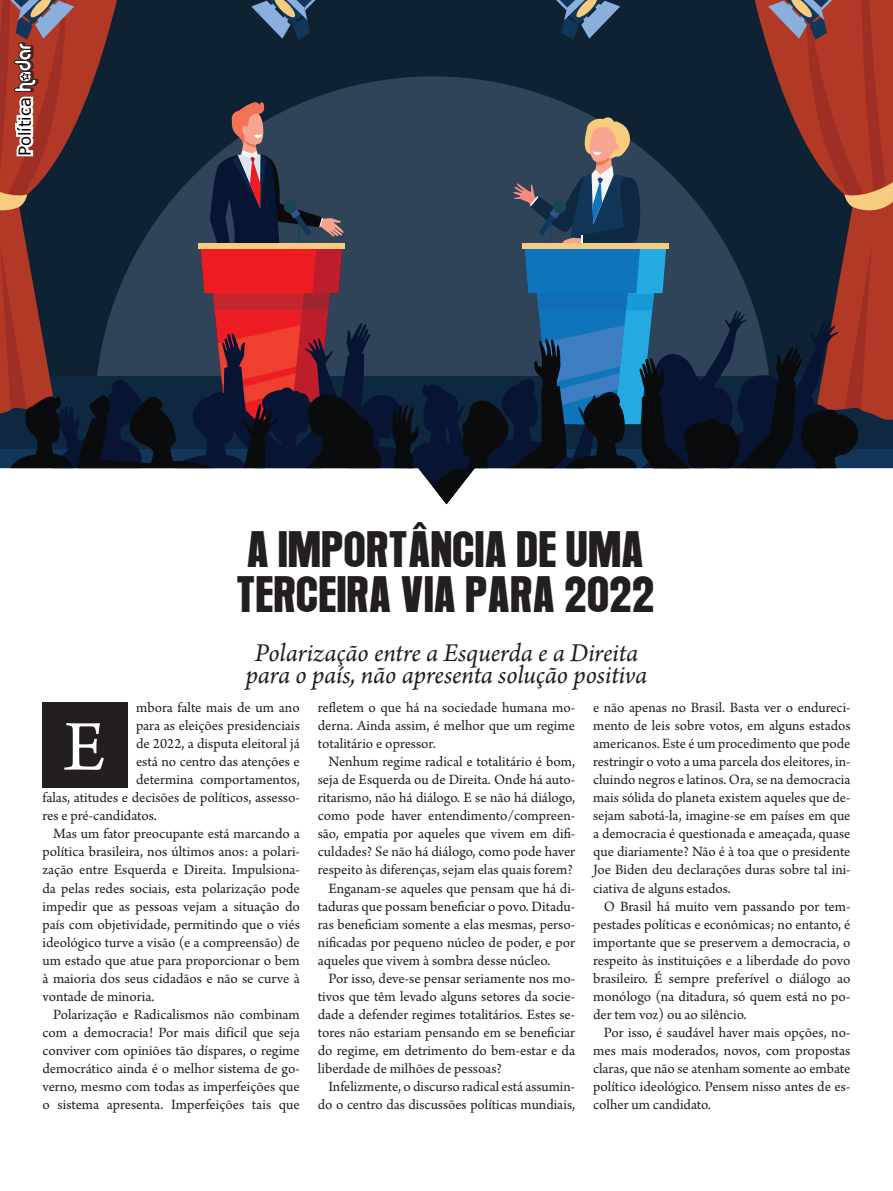
<style>
.page{position:relative;width:893px;height:1191px;background:#fff}
.page>*{position:absolute;margin:0;border:0;box-sizing:border-box;transform-origin:0 0}
.t1{font:75px "Arno Pro";color:#fff}
.t2{font:45px/45px "Arroyo";color:#231f20}
.t3{font:italic 27px/22.5px "Arno Pro";letter-spacing:-.005em;color:#231f20;text-align:center}
.t4{font:16.5px "Verdana";color:#000}
.t5{font:15px/18px "Arno Pro";color:#231f20;text-align:justify}
</style>
<div class="page">
<div style="left:43px;top:702px;width:85px;height:85px;background:#231f20"></div>
<svg style="left:0;top:0;width:893px;height:504px;background:#45414f"></svg>
<p class="t4" style="left:14px;top:156px;width:60px;rotate:-90deg">Política</p>
<h2 class="t2" style="left:237px;top:527px;width:420px">A IMPORTÂNCIA DE UMA<br>TERCEIRA VIA PARA 2022</h2>
<h3 class="t3" style="left:246px;top:642px;width:403px">Polarização entre a Esquerda e a Direita para o país, não apresenta solução positiva</h3>
<p class="t5" style="left:136px;top:699px;width:165px">mbora falte mais de um ano</p>
<p class="t5" style="left:136px;top:717px;width:165px">para as eleições presidenciais</p>
<p class="t5" style="left:136px;top:735px;width:165px">de 2022, a disputa eleitoral já</p>
<p class="t5" style="left:136px;top:753px;width:165px">está no centro das atenções e</p>
<p class="t5" style="left:136px;top:771px;width:165px">determina comportamentos,</p>
<p class="t5" style="left:43px;top:789px;width:259px">falas, atitudes e decisões de políticos, assesso-</p>
<p class="t5" style="left:43px;top:807px;width:116px">res e pré-candidatos.</p>
<p class="t5" style="left:53px;top:825px;width:248px">Mas um fator preocupante está marcando a</p>
<p class="t5" style="left:43px;top:843px;width:259px">política brasileira, nos últimos anos: a polari-</p>
<p class="t5" style="left:43px;top:861px;width:259px">zação entre Esquerda e Direita. Impulsiona-</p>
<p class="t5" style="left:43px;top:879px;width:259px">da pelas redes sociais, esta polarização pode</p>
<p class="t5" style="left:43px;top:897px;width:259px">impedir que as pessoas vejam a situação do</p>
<p class="t5" style="left:43px;top:915px;width:259px">país com objetividade, permitindo que o viés</p>
<p class="t5" style="left:43px;top:933px;width:259px">ideológico turve a visão (e a compreensão) de</p>
<p class="t5" style="left:43px;top:951px;width:259px">um estado que atue para proporcionar o bem</p>
<p class="t5" style="left:43px;top:969px;width:259px">à maioria dos seus cidadãos e não se curve à</p>
<p class="t5" style="left:43px;top:987px;width:114px">vontade de minoria.</p>
<p class="t5" style="left:53px;top:1005px;width:248px">Polarização e Radicalismos não combinam</p>
<p class="t5" style="left:43px;top:1023px;width:259px">com a democracia! Por mais difícil que seja</p>
<p class="t5" style="left:43px;top:1041px;width:259px">conviver com opiniões tão díspares, o regime</p>
<p class="t5" style="left:43px;top:1059px;width:259px">democrático ainda é o melhor sistema de go-</p>
<p class="t5" style="left:43px;top:1077px;width:259px">verno, mesmo com todas as imperfeições que</p>
<p class="t5" style="left:43px;top:1095px;width:259px">o sistema apresenta. Imperfeições tais que</p>
<h1 class="t1" style="left:64px;top:704px;width:43px">E</h1>
<p class="t5" style="left:318px;top:699px;width:259px">refletem o que há na sociedade humana mo&shy;derna. Ainda assim, é melhor que um regime totalitário e opressor.</p>
<p class="t5" style="left:328px;top:753px;width:248px">Nenhum regime radical e totalitário é bom,</p>
<p class="t5" style="left:318px;top:771px;width:259px">seja de Esquerda ou de Direita. Onde há auto-</p>
<p class="t5" style="left:318px;top:789px;width:259px">ritarismo, não há diálogo. E se não há diálogo,</p>
<p class="t5" style="left:318px;top:807px;width:259px">como pode haver entendimento/compreen-</p>
<p class="t5" style="left:318px;top:825px;width:259px">são, empatia por aqueles que vivem em difi-</p>
<p class="t5" style="left:318px;top:843px;width:259px">culdades? Se não há diálogo, como pode haver</p>
<p class="t5" style="left:318px;top:861px;width:257px">respeito às diferenças, sejam elas quais forem?</p>
<p class="t5" style="left:328px;top:879px;width:248px">Enganam-se aqueles que pensam que há di-</p>
<p class="t5" style="left:318px;top:897px;width:259px">taduras que possam beneficiar o povo. Ditadu-</p>
<p class="t5" style="left:318px;top:915px;width:259px">ras beneficiam somente a elas mesmas, perso-</p>
<p class="t5" style="left:318px;top:933px;width:259px">nificadas por pequeno núcleo de poder, e por</p>
<p class="t5" style="left:318px;top:951px;width:234px">aqueles que vivem à sombra desse núcleo.</p>
<p class="t5" style="left:328px;top:969px;width:248px">Por isso, deve-se pensar seriamente nos mo-</p>
<p class="t5" style="left:318px;top:987px;width:259px">tivos que têm levado alguns setores da socie-</p>
<p class="t5" style="left:318px;top:1005px;width:259px">dade a defender regimes totalitários. Estes se-</p>
<p class="t5" style="left:318px;top:1023px;width:259px">tores não estariam pensando em se beneficiar</p>
<p class="t5" style="left:318px;top:1041px;width:259px">do regime, em detrimento do bem-estar e da</p>
<p class="t5" style="left:318px;top:1059px;width:186px">liberdade de milhões de pessoas?</p>
<p class="t5" style="left:328px;top:1077px;width:248px">Infelizmente, o discurso radical está assumin-</p>
<p class="t5" style="left:318px;top:1095px;width:259px">do o centro das discussões políticas mundiais,</p>
<p class="t5" style="left:593px;top:699px;width:259px">e não apenas no Brasil. Basta ver o endureci&shy;mento de leis sobre votos, em alguns estados americanos. Este é um procedimento que pode restringir o voto a uma parcela dos eleitores, in&shy;cluindo negros e latinos. Ora, se na democracia mais sólida do planeta existem aqueles que de&shy;sejam sabotá-la, imagine-se em países em que a democracia é questionada e ameaçada, quase que diariamente? Não é à toa que o presidente Joe Biden deu declarações duras sobre tal ini&shy;ciativa de alguns estados.</p>
<p class="t5" style="left:593px;top:897px;width:259px;text-indent:11px">O Brasil há muito vem passando por tem&shy;pestades políticas e econômicas; no entanto, é importante que se preservem a democracia, o respeito às instituições e a liberdade do povo brasileiro. É sempre preferível o diálogo ao monólogo (na ditadura, só quem está no po&shy;der tem voz) ou ao silêncio.</p>
<p class="t5" style="left:593px;top:1023px;width:259px;text-indent:11px">Por isso, é saudável haver mais opções, no&shy;mes mais moderados, novos, com propostas claras, que não se atenham somente ao embate político ideológico. Pensem nisso antes de es&shy;colher um candidato.</p>
</div>
